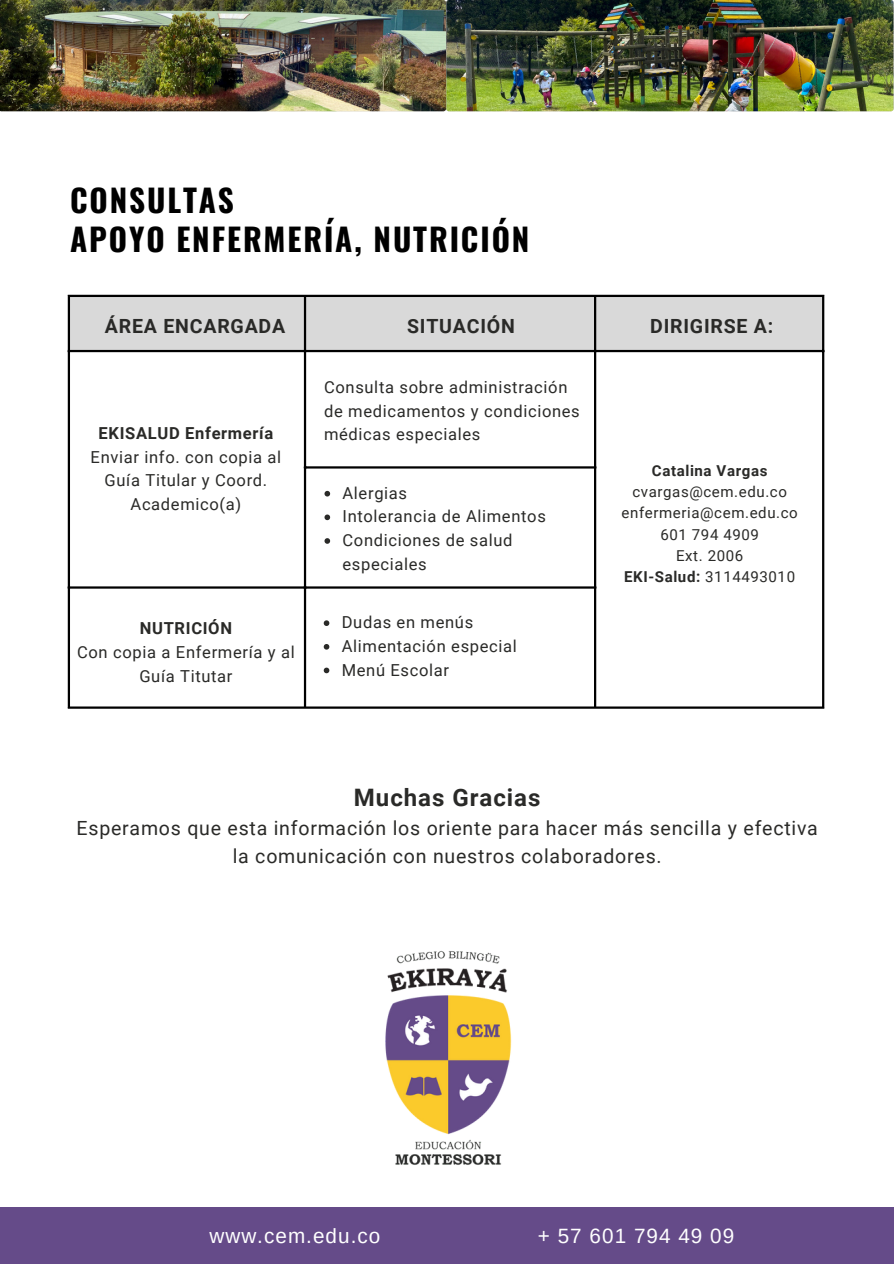
<style>
.page{position:relative;width:894px;height:1264px;background:#fff}
.page>*{position:absolute;margin:0;border:0;box-sizing:border-box;transform-origin:0 0}
.t1{font:700 31.2px/38.2px "Oswald";letter-spacing:.06em;color:#000}
.t2{font:700 24px "Roboto";letter-spacing:.04em;color:#2a2a28}
.t3{font:20.7px "Arimo";letter-spacing:.05em;color:#fff}
.t4{font:19.5px/28.2px "Roboto";letter-spacing:.04em;color:#2a2a28;text-align:center}
.t5{font:700 19.5px "Roboto";letter-spacing:.04em;color:#2a2a28}
.t6{font:16.5px/23.7px "Roboto";letter-spacing:.04em;color:#2a2a28}
.t7{font:700 16.5px "Roboto";letter-spacing:.04em;color:#2a2a28}
.t8{font:15px "Roboto";letter-spacing:.04em;color:#2a2a28}
.t9{font:700 15px "Roboto";letter-spacing:.04em;color:#2a2a28}
.s1{font-weight:400}
</style>
<div class="page">
<div style="left:70px;top:297px;width:751px;height:53px;background:#d9d9d9"></div>
<hr style="left:68px;top:297px;width:2px;height:409px;background:#000">
<hr style="left:304px;top:297px;width:2px;height:409px;background:#000">
<hr style="left:594px;top:297px;width:2px;height:409px;background:#000">
<hr style="left:821px;top:297px;width:3px;height:409px;background:#000">
<hr style="left:68px;top:295px;width:756px;height:2px;background:#000">
<hr style="left:68px;top:350px;width:756px;height:2px;background:#000">
<hr style="left:304px;top:466px;width:292px;height:2px;background:#000">
<hr style="left:68px;top:586px;width:528px;height:2px;background:#000">
<hr style="left:68px;top:706px;width:756px;height:2px;background:#000">
<img style="left:0;top:0;width:446px;height:111px;border-radius:3px">
<img style="left:446px;top:0;width:447px;height:111px;border-radius:3px">
<div style="left:0;top:1207px;width:893px;height:56px;background:#654b89"></div>
<img style="left:385px;top:950px;width:127px;height:215px">
<svg style="left:324px;top:491px;width:6px;height:5px"></svg>
<svg style="left:324px;top:514px;width:6px;height:6px"></svg>
<svg style="left:324px;top:538px;width:6px;height:6px"></svg>
<svg style="left:323px;top:620px;width:6px;height:6px"></svg>
<svg style="left:323px;top:644px;width:6px;height:5px"></svg>
<svg style="left:323px;top:667px;width:6px;height:6px"></svg>
<h2 class="t1" style="left:70px;top:180px;width:461px">CONSULTAS<br>APOYO ENFERMERÍA, NUTRICIÓN</h2>
<h3 class="t5" style="left:105px;top:315px;width:182px">ÁREA ENCARGADA</h3>
<p class="t5" style="left:407px;top:315px;width:109px">SITUACIÓN</p>
<p class="t5" style="left:650px;top:315px;width:125px">DIRIGIRSE A:</p>
<p class="t7" style="left:99px;top:423px;width:176px">EKISALUD Enfermería</p>
<p class="t6" style="left:91px;top:445px;width:192px;text-align:center">Enviar info. con copia al<br>Guía Titular y Coord.<br>Academico(a)</p>
<p class="t7" style="left:140px;top:619px;width:94px">NUTRICIÓN</p>
<p class="t6" style="left:77px;top:640px;width:219px;text-align:center">Con copia a Enfermería y al<br>Guía Titutar</p>
<h2 class="t6" style="left:324px;top:375px;width:257px">Consulta sobre administración de medicamentos y condiciones médicas especiales</h2>
<h2 class="t6" style="left:342px;top:481px;width:66px">Alergias</h2>
<p class="t6" style="left:342px;top:505px;width:205px">Intolerancia de Alimentos</p>
<p class="t6" style="left:342px;top:528px;width:171px">Condiciones de salud especiales</p>
<p class="t6" style="left:341px;top:610px;width:133px">Dudas en menús</p>
<p class="t6" style="left:341px;top:634px;width:177px">Alimentación especial</p>
<p class="t6" style="left:341px;top:658px;width:109px">Menú Escolar</p>
<p class="t9" style="left:651px;top:461px;width:117px">Catalina Vargas</p>
<p class="t8" style="left:632px;top:483px;width:156px">cvargas@cem.edu.co</p>
<p class="t8" style="left:621px;top:504px;width:178px">enfermeria@cem.edu.co</p>
<p class="t8" style="left:660px;top:526px;width:100px">601 794 4909</p>
<p class="t8" style="left:676px;top:547px;width:69px">Ext. 2006</p>
<p class="t9" style="left:624px;top:568px;width:172px">EKI-Salud: <span class="s1">3114493010</span></p>
<p class="t2" style="left:354px;top:783px;width:188px">Muchas Gracias</p>
<p class="t4" style="left:77px;top:814px;width:742px">Esperamos que esta información los oriente para hacer más sencilla y efectiva la comunicación con nuestros colaboradores.</p>
<h3 class="t3" style="left:209px;top:1223px;width:172px">www.cem.edu.co</h3>
<h3 class="t3" style="left:537px;top:1223px;width:198px">+ 57 601 794 49 09</h3>
</div>
